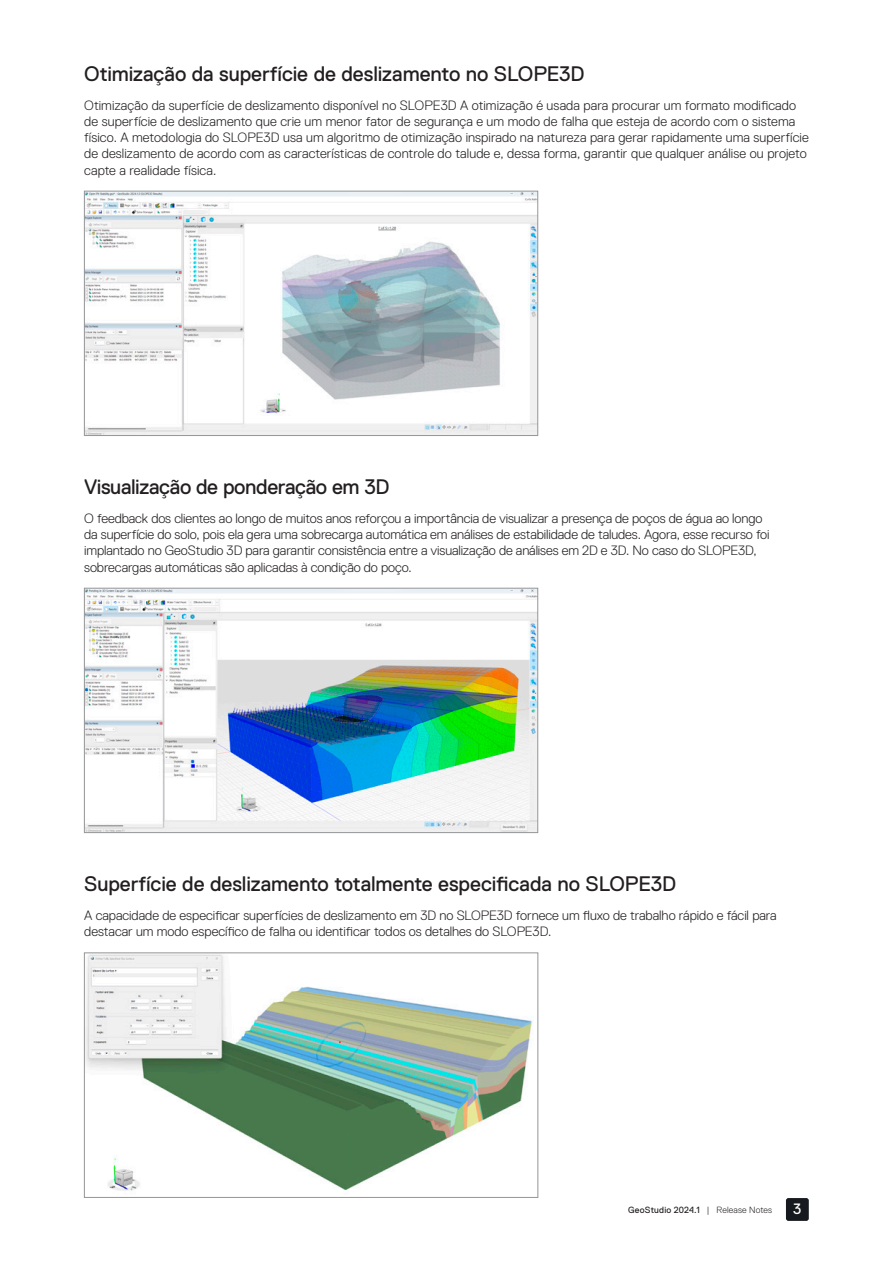
<style>
.page{position:relative;width:893px;height:1263px;background:#fff}
.page>*{position:absolute;margin:0;border:0;box-sizing:border-box;transform-origin:0 0}
.t1{font:21px "Replica Pro";letter-spacing:-.01em;color:#231f20}
.t2{font:15px "Replica Pro";color:#fff}
.t3{font:300 13.5px/16.2px "Replica Pro";letter-spacing:-.005em;color:#231f20}
.t4{font:9px "Replica Pro";letter-spacing:.02em;color:#231f20}
.s1{font-weight:300}
</style>
<div class="page">
<div style="left:786px;top:1198px;width:23px;height:23px;background:#16191d;border-radius:2px"></div>
<img style="left:86px;top:193px;width:450px;height:241px">
<div style="left:84px;top:191px;width:454px;height:245px;border:1px solid #949698"></div>
<img style="left:86px;top:590px;width:450px;height:241px">
<div style="left:84px;top:588px;width:454px;height:245px;border:1px solid #949698"></div>
<img style="left:86px;top:955px;width:447px;height:236px">
<div style="left:84px;top:953px;width:454px;height:244px;border:1px solid #949698"></div>
<h1 class="t1" style="left:84px;top:62px;width:502px">Otimização da superfície de deslizamento no SLOPE3D</h1>
<p class="t3" style="left:84px;top:97px;width:726px">Otimização da superfície de deslizamento disponível no SLOPE3D A otimização é usada para procurar um formato modificado de superfície de deslizamento que crie um menor fator de segurança e um modo de falha que esteja de acordo com o sistema físico. A metodologia do SLOPE3D usa um algoritmo de otimização inspirado na natureza para gerar rapidamente uma superfície de deslizamento de acordo com as características de controle do talude e, dessa forma, garantir que qualquer análise ou projeto capte a realidade física.</p>
<h1 class="t1" style="left:84px;top:475px;width:307px">Visualização de ponderação em 3D</h1>
<p class="t3" style="left:84px;top:510px;width:687px">O feedback dos clientes ao longo de muitos anos reforçou a importância de visualizar a presença de poços de água ao longo da superfície do solo, pois ela gera uma sobrecarga automática em análises de estabilidade de taludes. Agora, esse recurso foi implantado no GeoStudio 3D para garantir consistência entre a visualização de análises em 2D e 3D. No caso do SLOPE3D, sobrecargas automáticas são aplicadas à condição do poço.</p>
<h1 class="t1" style="left:84px;top:872px;width:594px">Superfície de deslizamento totalmente especificada no SLOPE3D</h1>
<p class="t3" style="left:84px;top:907px;width:694px">A capacidade de especificar superfícies de deslizamento em 3D no SLOPE3D fornece um fluxo de trabalho rápido e fácil para destacar um modo específico de falha ou identificar todos os detalhes do SLOPE3D.</p>
<p class="t4" style="left:628px;top:1204px;width:145px">GeoStudio 2024.1 <span class="s1">| Release Notes</span></p>
<p class="t2" style="left:793px;top:1201px;width:10px">3</p>
</div>
